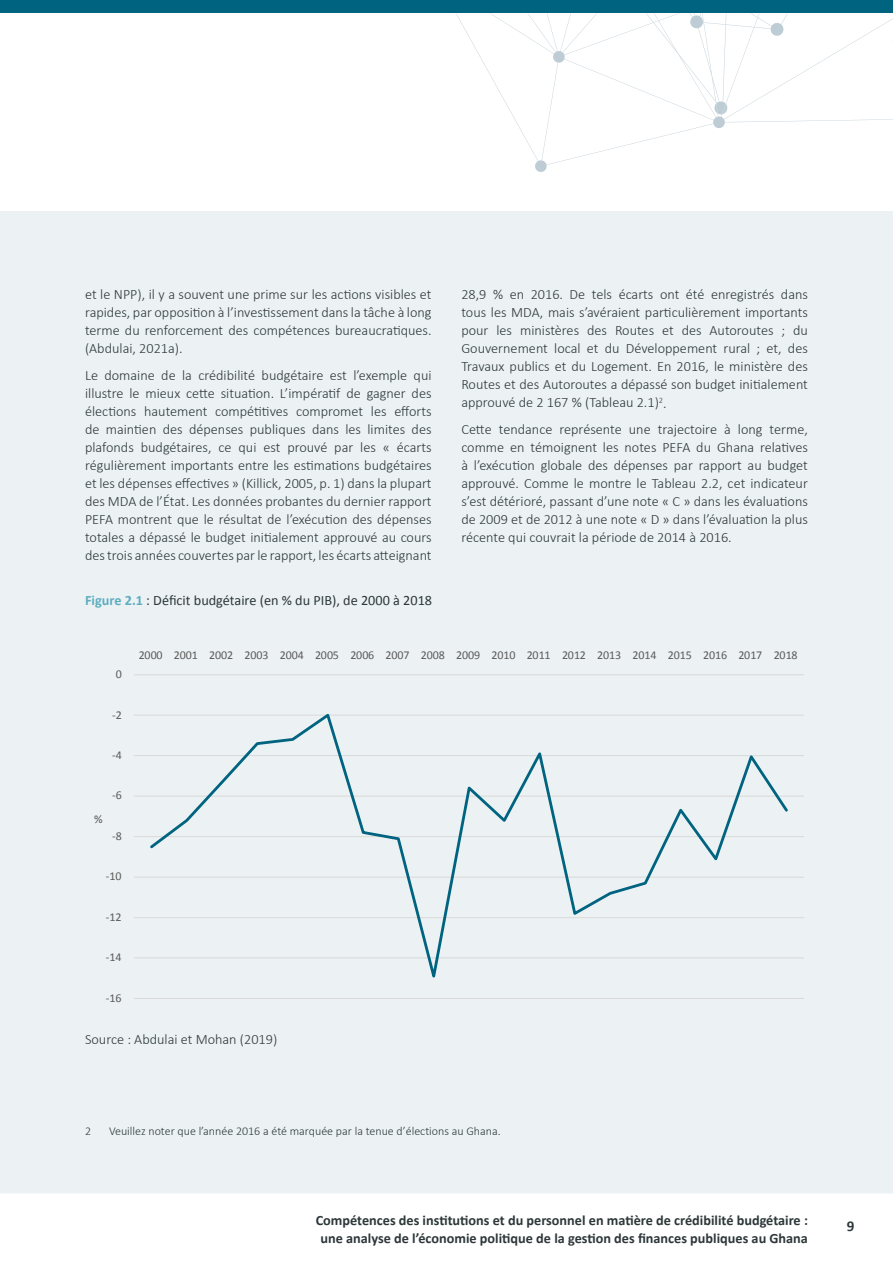
<style>
.page{position:relative;width:893px;height:1263px;background:#fff}
.page>*{position:absolute;margin:0;border:0;box-sizing:border-box;transform-origin:0 0}
.t1{font:700 15px "Calibri";color:#2d3739}
.t2{font:300 14.25px/18px "Calibri";color:#2d3739;text-align:justify}
.t3{font:700 14.25px/18px "Calibri";color:#2d3739;text-align:center}
.t4{font:14.25px "Calibri";color:#2d3739}
.t5{font:12px "Calibri";letter-spacing:-.02em;color:#5a5a5a}
.t6{font:300 12px "Calibri";color:#2d3739}
.s1{font-weight:700;color:#5eadc0}
</style>
<div class="page">
<div style="left:0;top:13px;width:893px;height:1180px;background:#ecf2f4"></div>
<div style="left:0;top:0;width:893px;height:13px;background:#006380"></div>
<div style="left:0;top:14px;width:893px;height:197px;background:#fff"></div>
<hr style="left:134px;top:998px;width:670px;height:1px;background:#d9d9d8">
<hr style="left:134px;top:957px;width:670px;height:1px;background:#d9d9d8">
<hr style="left:134px;top:917px;width:670px;height:1px;background:#d9d9d8">
<hr style="left:134px;top:877px;width:670px;height:1px;background:#d9d9d8">
<hr style="left:134px;top:836px;width:670px;height:1px;background:#d9d9d8">
<hr style="left:134px;top:796px;width:670px;height:1px;background:#d9d9d8">
<hr style="left:134px;top:755px;width:670px;height:1px;background:#d9d9d8">
<hr style="left:134px;top:715px;width:670px;height:1px;background:#d9d9d8">
<hr style="left:134px;top:674px;width:670px;height:1px;background:#d9d9d8">
<div style="left:148px;top:711px;width:642px;height:278px;background:#ecf2f4"></div>
<svg style="left:456px;top:14px;width:437px;height:158px"></svg>
<p class="t2" style="left:85px;top:286px;width:348px">et le NPP), il y a souvent une prime sur les actions visibles et rapides, par opposition à l’investissement dans la tâche à long terme du renforcement des compétences bureaucratiques. (Abdulai, 2021a).</p>
<p class="t2" style="left:85px;top:366px;width:348px">Le domaine de la crédibilité budgétaire est l’exemple qui illustre le mieux cette situation. L’impératif de gagner des élections hautement compétitives compromet les efforts de maintien des dépenses publiques dans les limites des plafonds budgétaires, ce qui est prouvé par les « écarts régulièrement importants entre les estimations budgétaires et les dépenses effectives » (Killick, 2005, p. 1) dans la plupart des MDA de l’État. Les données probantes du dernier rapport PEFA montrent que le résultat de l’exécution des dépenses totales a dépassé le budget initialement approuvé au cours des trois années couvertes par le rapport, les écarts atteignant</p>
<p class="t4" style="left:85px;top:591px;width:349px"><span class="s1">Figure 2.1</span> : Déficit budgétaire (en % du PIB), de 2000 à 2018</p>
<p class="t2" style="left:461px;top:286px;width:348px">28,9 % en 2016. De tels écarts ont été enregistrés dans tous les MDA, mais s’avéraient particulièrement importants pour les ministères des Routes et des Autoroutes ; du Gouvernement local et du Développement rural ; et, des Travaux publics et du Logement. En 2016, le ministère des Routes et des Autoroutes a dépassé son budget initialement approuvé de 2 167 % (Tableau 2.1)<sup>2</sup>.</p>
<p class="t2" style="left:461px;top:420px;width:348px">Cette tendance représente une trajectoire à long terme, comme en témoignent les notes PEFA du Ghana relatives à l’exécution globale des dépenses par rapport au budget approuvé. Comme le montre le Tableau 2.2, cet indicateur s’est détérioré, passant d’une note « C » dans les évaluations de 2009 et de 2012 à une note « D » dans l’évaluation la plus récente qui couvrait la période de 2014 à 2016.</p>
<p class="t5" style="left:116px;top:667px;width:8px">0</p>
<p class="t5" style="left:112px;top:707px;width:11px">-2</p>
<p class="t5" style="left:112px;top:747px;width:11px">-4</p>
<p class="t5" style="left:94px;top:812px;width:10px">%</p>
<p class="t5" style="left:112px;top:788px;width:11px">-6</p>
<p class="t5" style="left:112px;top:828px;width:11px">-8</p>
<p class="t5" style="left:106px;top:869px;width:17px">-10</p>
<p class="t5" style="left:106px;top:909px;width:17px">-12</p>
<p class="t5" style="left:106px;top:950px;width:17px">-14</p>
<p class="t5" style="left:106px;top:990px;width:17px">-16</p>
<p class="t5" style="left:139px;top:647px;width:660px">2000 2001 2002 2003 2004 2005 2006 2007 2008 2009 2010 2011 2012 2013 2014 2015 2016 2017 2018</p>
<p class="t2" style="left:85px;top:1030px;width:194px">Source : Abdulai et Mohan (2019)</p>
<p class="t6" style="left:85px;top:1124px;width:8px">2</p>
<p class="t6" style="left:109px;top:1124px;width:393px">Veuillez noter que l’année 2016 a été marquée par la tenue d’élections au Ghana.</p>
<p class="t3" style="left:316px;top:1211px;width:494px">Compétences des institutions et du personnel en matière de crédibilité budgétaire : une analyse de l’économie politique de la gestion des finances publiques au Ghana</p>
<p class="t1" style="left:847px;top:1216px;width:9px">9</p>
</div>
